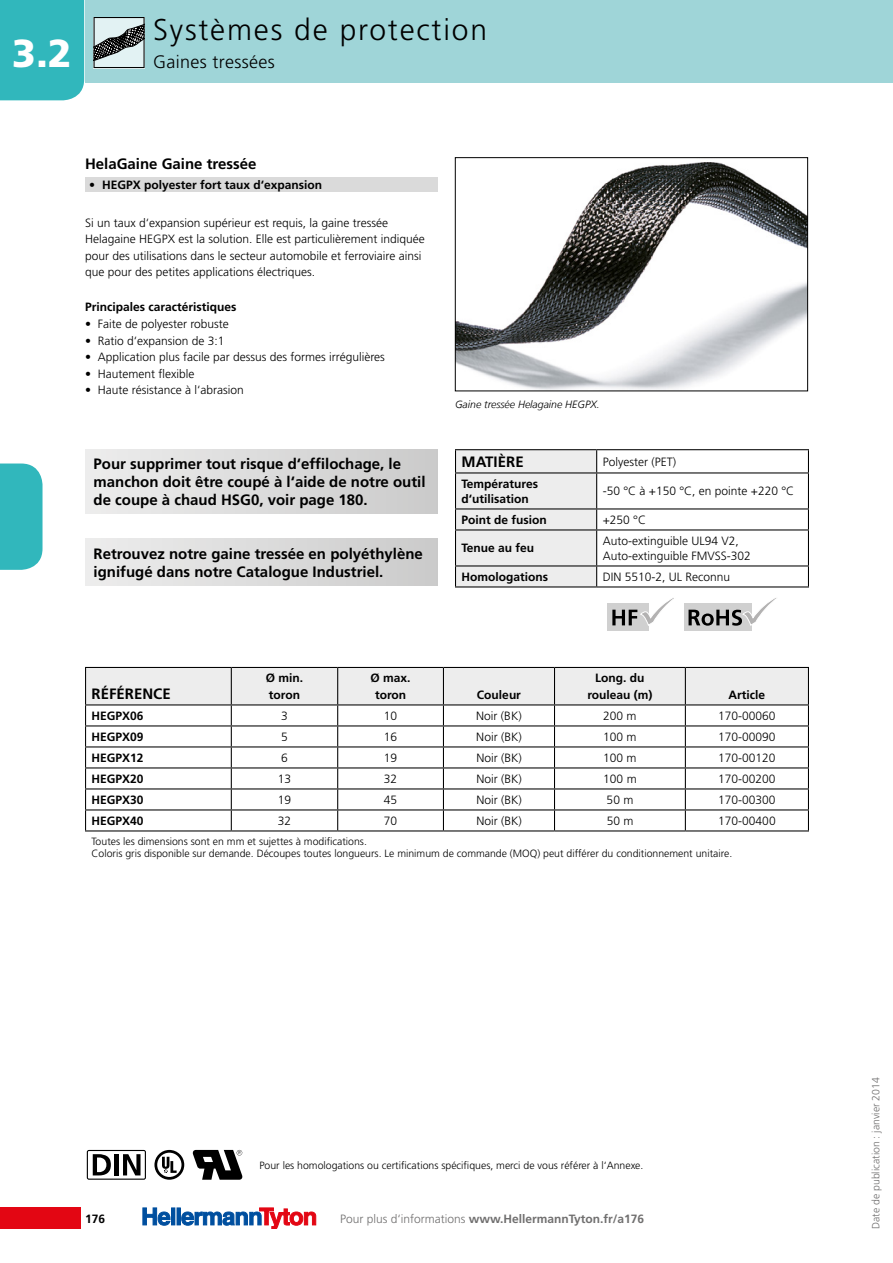
<style>
.page{position:relative;width:893px;height:1263px;background:#fff}
.page>*{position:absolute;margin:0;border:0;box-sizing:border-box;transform-origin:0 0}
.t1{font:900 39px "Frutiger LT";color:#fff}
.t2{font:300 30px "Frutiger LT";letter-spacing:.06em;color:#000}
.t3{font:300 18px "Frutiger LT";letter-spacing:.02em;color:#000}
.t4{font:700 15px/18px "Frutiger LT";color:#000}
.t5{font:300 12px/16.5px "Frutiger LT";color:#000}
.t6{font:700 12px/16.5px "Frutiger LT";color:#000}
.t7{font:700 12px "Frutiger LT";color:#706f6f}
.t8{font:300 10.5px/12.6px "Frutiger LT";color:#000}
.t9{font:300 10.5px "Frutiger LT";color:#706f6f}
.t10{font:italic 300 10.5px "Frutiger LT";color:#000}
.s1{font-weight:300}
</style>
<div class="page">
<div style="left:85px;top:0;width:808px;height:82px;background:#9fd5d8"></div>
<div style="left:0;top:1208px;width:81px;height:21px;background:#e30613"></div>
<div style="left:171px;top:1208px;width:4px;height:17px;border:1px solid #004f9f"></div>
<div style="left:177px;top:1208px;width:4px;height:17px;border:1px solid #004f9f"></div>
<svg style="left:142px;top:1208px;width:28px;height:18px"></svg>
<svg style="left:181px;top:1208px;width:135px;height:21px"></svg>
<div style="left:0;top:0;width:84px;height:100px;background:#31b7bc"></div>
<svg style="left:0;top:463px;width:43px;height:107px;background:#3cbbbf"></svg>
<svg style="left:94px;top:17px;width:51px;height:51px;background:#99a3a3"></svg>
<img style="left:457px;top:162px;width:349px;height:227px">
<div style="left:455px;top:157px;width:353px;height:234px;border:1px solid #000"></div>
<svg style="left:154px;top:1150px;width:30px;height:30px"></svg>
<svg style="left:192px;top:1150px;width:51px;height:30px"></svg>
<svg style="left:87px;top:1150px;width:59px;height:30px"></svg>
<div style="left:85px;top:177px;width:353px;height:15px;background:#dadada"></div>
<hr style="left:455px;top:449px;width:142px;height:1px;background:#000">
<hr style="left:597px;top:449px;width:212px;height:1px;background:#000">
<svg style="left:455px;top:450px;width:354px;height:181px"></svg>
<svg style="left:85px;top:667px;width:724px;height:163px"></svg>
<hr style="left:85px;top:830px;width:146px;height:1px;background:#000">
<hr style="left:231px;top:830px;width:107px;height:1px;background:#000">
<hr style="left:338px;top:830px;width:105px;height:1px;background:#000">
<hr style="left:443px;top:830px;width:111px;height:1px;background:#000">
<hr style="left:554px;top:830px;width:131px;height:1px;background:#000">
<hr style="left:685px;top:830px;width:124px;height:1px;background:#000">
<div style="left:85px;top:449px;width:353px;height:64px;background:linear-gradient(to right,#ededed,#cbcbcb)"></div>
<div style="left:85px;top:539px;width:353px;height:46px;background:linear-gradient(to right,#ededed,#cbcbcb)"></div>
<h1 class="t1" style="left:12px;top:30px;width:61px">3.2</h1>
<h2 class="t2" style="left:153px;top:12px;width:335px">Systèmes de protection</h2>
<h3 class="t3" style="left:153px;top:52px;width:123px">Gaines tressées</h3>
<p class="t4" style="left:85px;top:154px;width:173px">HelaGaine Gaine tressée</p>
<p class="t6" style="left:89px;top:177px;width:234px">• HEGPX polyester fort taux d‘expansion</p>
<p class="t5" style="left:85px;top:214px;width:341px">Si un taux d‘expansion supérieur est requis, la gaine tressée Helagaine HEGPX est la solution. Elle est particulièrement indiquée pour des utilisations dans le secteur automobile et ferroviaire ainsi que pour des petites applications électriques.</p>
<p class="t6" style="left:85px;top:298px;width:153px">Principales caractéristiques</p>
<p class="t5" style="left:85px;top:316px;width:145px">• Faite de polyester robuste</p>
<p class="t5" style="left:85px;top:332px;width:141px">• Ratio d‘expansion de 3:1</p>
<p class="t5" style="left:85px;top:349px;width:301px">• Application plus facile par dessus des formes irrégulières</p>
<p class="t5" style="left:85px;top:365px;width:111px">• Hautement flexible</p>
<p class="t5" style="left:85px;top:382px;width:160px">• Haute résistance à l‘abrasion</p>
<p class="t4" style="left:94px;top:455px;width:334px">Pour supprimer tout risque d‘effilochage, le manchon doit être coupé à l‘aide de notre outil de coupe à chaud HSG0, voir page 180.</p>
<p class="t4" style="left:94px;top:545px;width:331px">Retrouvez notre gaine tressée en polyéthylène ignifugé dans notre Catalogue Industriel.</p>
<p class="t10" style="left:455px;top:398px;width:146px">Gaine tressée Helagaine HEGPX.</p>
<p class="t4" style="left:461px;top:453px;width:64px">MATIÈRE</p>
<p class="t5" style="left:603px;top:454px;width:75px">Polyester (PET)</p>
<p class="t6" style="left:461px;top:476px;width:78px;line-height:15px">Températures d‘utilisation</p>
<p class="t5" style="left:603px;top:483px;width:193px">-50 °C à +150 °C, en pointe +220 °C</p>
<p class="t6" style="left:461px;top:512px;width:87px">Point de fusion</p>
<p class="t5" style="left:603px;top:512px;width:45px">+250 °C</p>
<p class="t6" style="left:461px;top:540px;width:74px">Tenue au feu</p>
<p class="t5" style="left:603px;top:533px;width:150px;line-height:15px">Auto-extinguible UL94 V2,<br>Auto-extinguible FMVSS-302</p>
<p class="t6" style="left:461px;top:569px;width:88px">Homologations</p>
<p class="t5" style="left:603px;top:569px;width:129px">DIN 5510-2, UL Reconnu</p>
<p class="t4" style="left:92px;top:685px;width:81px">RÉFÉRENCE</p>
<p class="t6" style="left:266px;top:670px;width:39px">Ø min. toron</p>
<p class="t6" style="left:371px;top:670px;width:42px;text-align:center">Ø max. toron</p>
<p class="t6" style="left:477px;top:687px;width:46px">Couleur</p>
<p class="t6" style="left:587px;top:670px;width:67px;text-align:center">Long. du rouleau (m)</p>
<p class="t6" style="left:729px;top:687px;width:38px">Article</p>
<p class="t6" style="left:92px;top:708px;width:54px">HEGPX06</p>
<p class="t5" style="left:281px;top:708px;width:8px">3</p>
<p class="t5" style="left:384px;top:708px;width:15px">10</p>
<p class="t5" style="left:476px;top:708px;width:47px">Noir (BK)</p>
<p class="t5" style="left:603px;top:708px;width:35px">200 m</p>
<p class="t5" style="left:718px;top:708px;width:59px">170-00060</p>
<p class="t6" style="left:92px;top:729px;width:54px">HEGPX09</p>
<p class="t5" style="left:281px;top:729px;width:8px">5</p>
<p class="t5" style="left:384px;top:729px;width:15px">16</p>
<p class="t5" style="left:476px;top:729px;width:47px">Noir (BK)</p>
<p class="t5" style="left:603px;top:729px;width:35px">100 m</p>
<p class="t5" style="left:718px;top:729px;width:59px">170-00090</p>
<p class="t6" style="left:92px;top:750px;width:54px">HEGPX12</p>
<p class="t5" style="left:281px;top:750px;width:8px">6</p>
<p class="t5" style="left:384px;top:750px;width:15px">19</p>
<p class="t5" style="left:476px;top:750px;width:47px">Noir (BK)</p>
<p class="t5" style="left:603px;top:750px;width:35px">100 m</p>
<p class="t5" style="left:718px;top:750px;width:59px">170-00120</p>
<p class="t6" style="left:92px;top:771px;width:54px">HEGPX20</p>
<p class="t5" style="left:278px;top:771px;width:15px">13</p>
<p class="t5" style="left:384px;top:771px;width:15px">32</p>
<p class="t5" style="left:476px;top:771px;width:47px">Noir (BK)</p>
<p class="t5" style="left:603px;top:771px;width:35px">100 m</p>
<p class="t5" style="left:718px;top:771px;width:59px">170-00200</p>
<p class="t6" style="left:92px;top:792px;width:54px">HEGPX30</p>
<p class="t5" style="left:278px;top:792px;width:15px">19</p>
<p class="t5" style="left:384px;top:792px;width:15px">45</p>
<p class="t5" style="left:476px;top:792px;width:47px">Noir (BK)</p>
<p class="t5" style="left:607px;top:792px;width:28px">50 m</p>
<p class="t5" style="left:718px;top:792px;width:59px">170-00300</p>
<p class="t6" style="left:92px;top:813px;width:54px">HEGPX40</p>
<p class="t5" style="left:278px;top:813px;width:15px">32</p>
<p class="t5" style="left:384px;top:813px;width:15px">70</p>
<p class="t5" style="left:476px;top:813px;width:47px">Noir (BK)</p>
<p class="t5" style="left:607px;top:813px;width:28px">50 m</p>
<p class="t5" style="left:718px;top:813px;width:59px">170-00400</p>
<p class="t8" style="left:92px;top:835px;width:642px">Toutes les dimensions sont en mm et sujettes à modifications.<br>Coloris gris disponible sur demande. Découpes toutes longueurs. Le minimum de commande (MOQ) peut différer du conditionnement unitaire.</p>
<p class="t6" style="left:85px;top:1210px;width:22px">176</p>
<p class="t8" style="left:259px;top:1159px;width:386px">Pour les homologations ou certifications spécifiques, merci de vous référer à l‘Annexe.</p>
<p class="t7" style="left:340px;top:1211px;width:306px"><span class="s1">Pour plus d‘informations</span> www.HellermannTyton.fr/a176</p>
<p class="t9" style="left:870px;top:1229px;width:153px;rotate:-90deg">Date de publication : janvier 2014</p>
</div>
